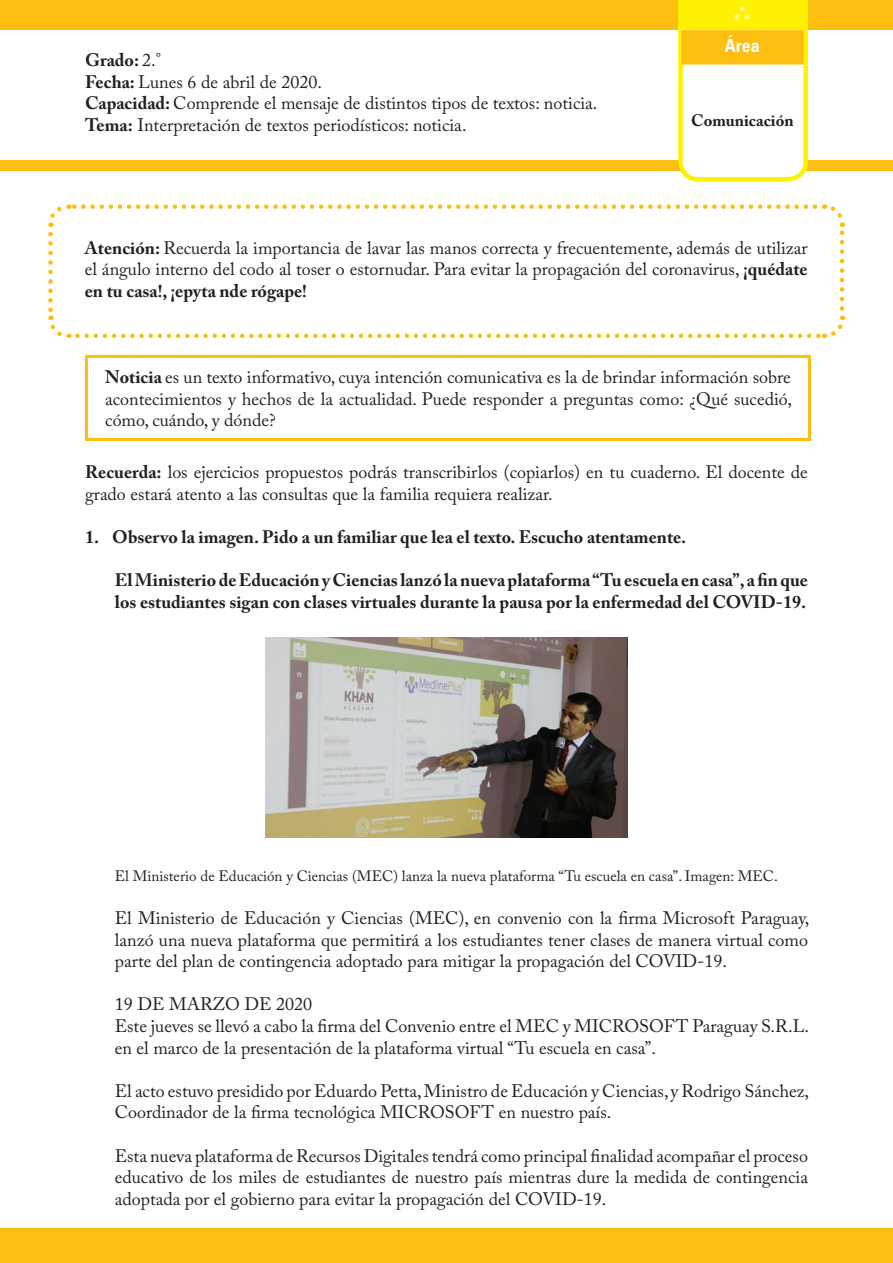
<style>
.page{position:relative;width:893px;height:1263px;background:#fff}
.page>*{position:absolute;margin:0;border:0;box-sizing:border-box;transform-origin:0 0}
.t1{font:18px/21.6px "Adobe Caslon Pro";color:#231f20}
.t2{font:700 18px/21.6px "Adobe Caslon Pro";color:#231f20}
.t3{font:700 condensed 18px "Univers LT Std";color:#fff}
.t4{font:18px "Adobe Caslon Pro";color:#fff}
.t5{font:700 16.5px "Adobe Caslon Pro";color:#231f20}
.t6{font:15px "Adobe Caslon Pro";color:#231f20}
.s1{font-weight:700}
</style>
<div class="page">
<div style="left:0;top:160px;width:893px;height:11px;background:#fdbe12"></div>
<div style="left:0;top:0;width:893px;height:30px;background:#fdbe12"></div>
<div style="left:0;top:1228px;width:893px;height:35px;background:#fdbe12"></div>
<svg style="left:678px;top:0;width:130px;height:182px"></svg>
<div style="left:681px;top:30px;width:123px;height:35px;background:#fdbe12;border:2px solid #fdbe12"></div>
<svg style="left:48px;top:234px;width:22px;height:105px"></svg>
<svg style="left:78px;top:316px;width:768px;height:23px"></svg>
<svg style="left:823px;top:204px;width:23px;height:104px"></svg>
<svg style="left:48px;top:204px;width:767px;height:23px"></svg>
<hr style="left:85px;top:355px;width:726px;height:3px;background:#fdbe12">
<hr style="left:85px;top:358px;width:3px;height:80px;background:#fdbe12">
<hr style="left:808px;top:358px;width:3px;height:80px;background:#fdbe12">
<hr style="left:85px;top:438px;width:726px;height:3px;background:#fdbe12">
<img style="left:266px;top:637px;width:361px;height:200px">
<p class="t4" style="left:739px;top:3px;width:7px">*</p>
<p class="t1" style="left:85px;top:49px;width:514px"><span class="s1">Grado:</span> 2.°<br><span class="s1">Fecha:</span> Lunes 6 de abril de 2020.<br><span class="s1">Capacidad:</span> Comprende el mensaje de distintos tipos de textos: noticia.<br><span class="s1">Tema:</span> Interpretación de textos periodísticos: noticia.</p>
<p class="t4" style="left:734px;top:11px;width:18px">* *</p>
<p class="t3" style="left:725px;top:35px;width:36px">Área</p>
<p class="t5" style="left:691px;top:111px;width:104px">Comunicación</p>
<p class="t1" style="left:85px;top:237px;width:724px;text-align:justify"><span class="s1">Atención:</span> Recuerda la importancia de lavar las manos correcta y frecuentemente, además de utilizar el ángulo interno del codo al toser o estornudar. Para evitar la propagación del coronavirus, <span class="s1">¡quédate en tu casa!, ¡epyta nde rógape!</span></p>
<p class="t1" style="left:105px;top:366px;width:688px;text-align:justify"><span class="s1">Noticia</span> es un texto informativo, cuya intención comunicativa es la de brindar información sobre acontecimientos y hechos de la actualidad. Puede responder a preguntas como: ¿Qué sucedió, cómo, cuándo, y dónde?</p>
<p class="t1" style="left:85px;top:461px;width:724px"><span class="s1">Recuerda:</span> los ejercicios propuestos podrás transcribirlos (copiarlos) en tu cuaderno. El docente de grado estará atento a las consultas que la familia requiera realizar.</p>
<p class="t2" style="left:85px;top:526px;width:603px">1. Observo la imagen. Pido a un familiar que lea el texto. Escucho atentamente.</p>
<p class="t2" style="left:115px;top:569px;width:695px">El Ministerio de Educación y Ciencias lanzó la nueva plataforma “Tu escuela en casa”, a fin que los estudiantes sigan con clases virtuales durante la pausa por la enfermedad del COVID-19.</p>
<p class="t6" style="left:115px;top:867px;width:664px">El Ministerio de Educación y Ciencias (MEC) lanza la nueva plataforma “Tu escuela en casa”. Imagen: MEC.</p>
<p class="t1" style="left:115px;top:907px;width:696px;text-align:justify">El Ministerio de Educación y Ciencias (MEC), en convenio con la firma Microsoft Paraguay, lanzó una nueva plataforma que permitirá a los estudiantes tener clases de manera virtual como parte del plan de contingencia adoptado para mitigar la propagación del COVID-19.</p>
<p class="t1" style="left:115px;top:993px;width:696px">19 DE MARZO DE 2020<br>Este jueves se llevó a cabo la firma del Convenio entre el MEC y MICROSOFT Paraguay S.R.L. en el marco de la presentación de la plataforma virtual “Tu escuela en casa”.</p>
<p class="t1" style="left:115px;top:1080px;width:696px">El acto estuvo presidido por Eduardo Petta, Ministro de Educación y Ciencias, y Rodrigo Sánchez,<br>Coordinador de la firma tecnológica MICROSOFT en nuestro país.</p>
<p class="t1" style="left:115px;top:1144px;width:695px;text-align:justify">Esta nueva plataforma de Recursos Digitales tendrá como principal finalidad acompañar el proceso educativo de los miles de estudiantes de nuestro país mientras dure la medida de contingencia adoptada por el gobierno para evitar la propagación del COVID-19.</p>
</div>
